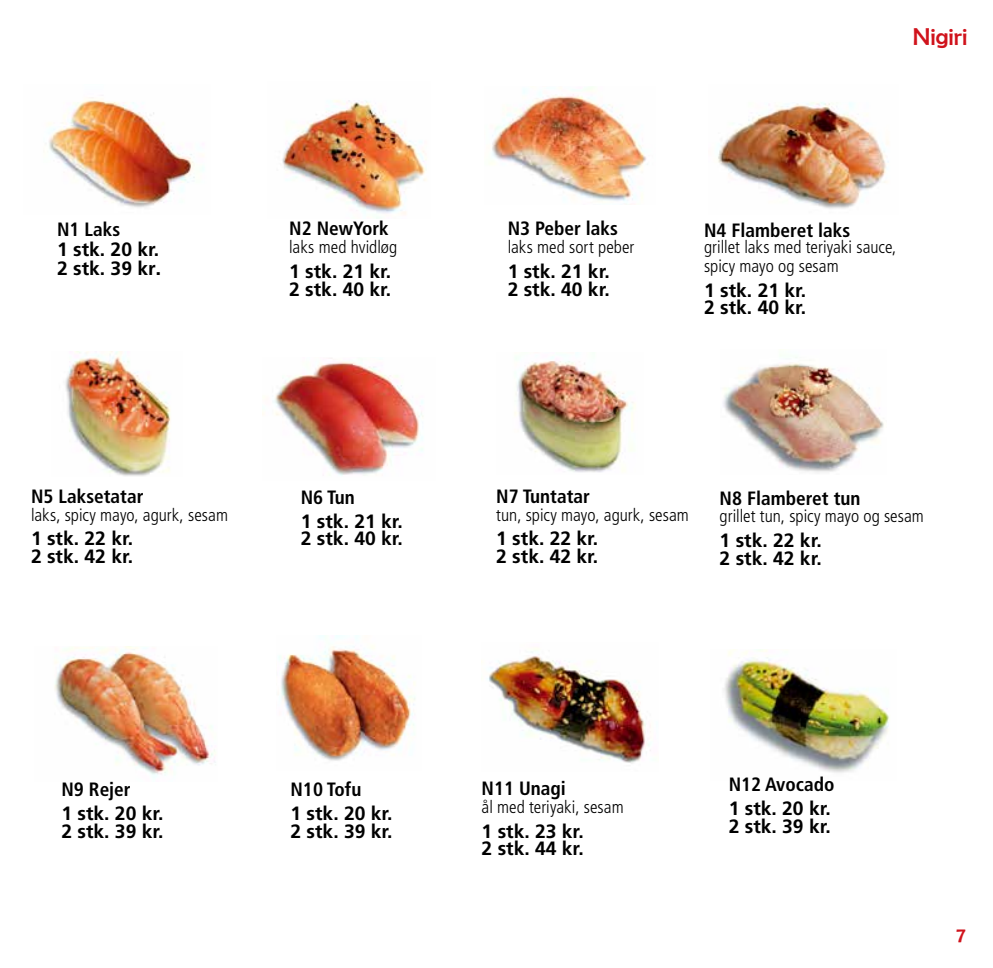
<style>
.page{position:relative;width:993px;height:968px;background:#fff}
.page>*{position:absolute;margin:0;border:0;box-sizing:border-box;transform-origin:0 0}
.t1{font:24.5px "Berlin Sans FB";color:#d0131c}
.t2{font:21px "Berlin Sans FB";color:#d0131c}
.t3{font:700 19.25px/17.5px "Frutiger LT Std";color:#000}
.t4{font:700 condensed 19.25px "Frutiger LT Std";color:#000}
.t5{font:300 condensed 17.5px/19.2px "Frutiger LT Std";color:#000}
.s1{font-family:"Helvetica Neue LT Std";font-weight:500;font-size:21px}
</style>
<div class="page">
<img style="left:48px;top:97px;width:156px;height:111px">
<img style="left:282px;top:100px;width:145px;height:118px">
<img style="left:489px;top:87px;width:159px;height:114px">
<img style="left:718px;top:102px;width:171px;height:107px">
<img style="left:65px;top:351px;width:106px;height:125px">
<img style="left:262px;top:358px;width:161px;height:118px">
<img style="left:514px;top:357px;width:122px;height:116px">
<img style="left:723px;top:357px;width:161px;height:116px">
<img style="left:54px;top:646px;width:162px;height:132px">
<img style="left:278px;top:635px;width:137px;height:126px">
<img style="left:481px;top:648px;width:170px;height:116px">
<img style="left:724px;top:649px;width:166px;height:124px">
<p class="t4" style="left:57px;top:218px;width:65px">N1 Laks</p>
<p class="t3" style="left:57px;top:240px;width:106px;line-height:18.4px">1 stk. 20 kr.<br>2 stk. 39 kr<span class="s1">.</span></p>
<p class="t4" style="left:289px;top:217px;width:101px">N2 NewYork</p>
<p class="t5" style="left:289px;top:238px;width:110px">laks med hvidløg</p>
<p class="t3" style="left:289px;top:263px;width:104px">1 stk. 21 kr.<br>2 stk. 40 kr.</p>
<p class="t4" style="left:31px;top:484px;width:114px">N5 Laksetatar</p>
<p class="t5" style="left:31px;top:505px;width:198px">laks, spicy mayo, agurk, sesam</p>
<p class="t3" style="left:31px;top:530px;width:104px">1 stk. 22 kr.<br>2 stk. 42 kr.</p>
<p class="t4" style="left:301px;top:485px;width:56px">N6 Tun</p>
<p class="t3" style="left:301px;top:512px;width:104px">1 stk. 21 kr.<br>2 stk. 40 kr.</p>
<p class="t4" style="left:507px;top:217px;width:112px">N3 Peber laks</p>
<p class="t5" style="left:507px;top:238px;width:128px">laks med sort peber</p>
<p class="t3" style="left:507px;top:263px;width:104px">1 stk. 21 kr.<br>2 stk. 40 kr.</p>
<p class="t1" style="left:912px;top:23px;width:56px">Nigiri</p>
<p class="t4" style="left:704px;top:218px;width:148px">N4 Flamberet laks</p>
<p class="t5" style="left:704px;top:237px;width:194px">grillet laks med teriyaki sauce, spicy mayo og sesam</p>
<p class="t3" style="left:704px;top:281px;width:104px">1 stk. 21 kr.<br>2 stk. 40 kr.</p>
<p class="t4" style="left:496px;top:484px;width:95px">N7 Tuntatar</p>
<p class="t5" style="left:496px;top:505px;width:194px">tun, spicy mayo, agurk, sesam</p>
<p class="t3" style="left:496px;top:530px;width:104px">1 stk. 22 kr.<br>2 stk. 42 kr.</p>
<p class="t4" style="left:719px;top:486px;width:142px">N8 Flamberet tun</p>
<p class="t5" style="left:719px;top:507px;width:206px">grillet tun, spicy mayo og sesam</p>
<p class="t3" style="left:719px;top:532px;width:104px">1 stk. 22 kr.<br>2 stk. 42 kr.</p>
<p class="t4" style="left:61px;top:777px;width:71px">N9 Rejer</p>
<p class="t3" style="left:61px;top:804px;width:104px">1 stk. 20 kr.<br>2 stk. 39 kr.</p>
<p class="t4" style="left:290px;top:777px;width:72px">N10 Tofu</p>
<p class="t3" style="left:290px;top:804px;width:104px">1 stk. 20 kr.<br>2 stk. 39 kr.</p>
<p class="t4" style="left:481px;top:776px;width:86px">N11 Unagi</p>
<p class="t5" style="left:481px;top:797px;width:144px">ål med teriyaki, sesam</p>
<p class="t3" style="left:481px;top:822px;width:104px">1 stk. 23 kr.<br>2 stk. 44 kr.</p>
<p class="t4" style="left:728px;top:772px;width:107px">N12 Avocado</p>
<p class="t3" style="left:728px;top:800px;width:104px">1 stk. 20 kr.<br>2 stk. 39 kr.</p>
<p class="t2" style="left:956px;top:923px;width:11px">7</p>
</div>
